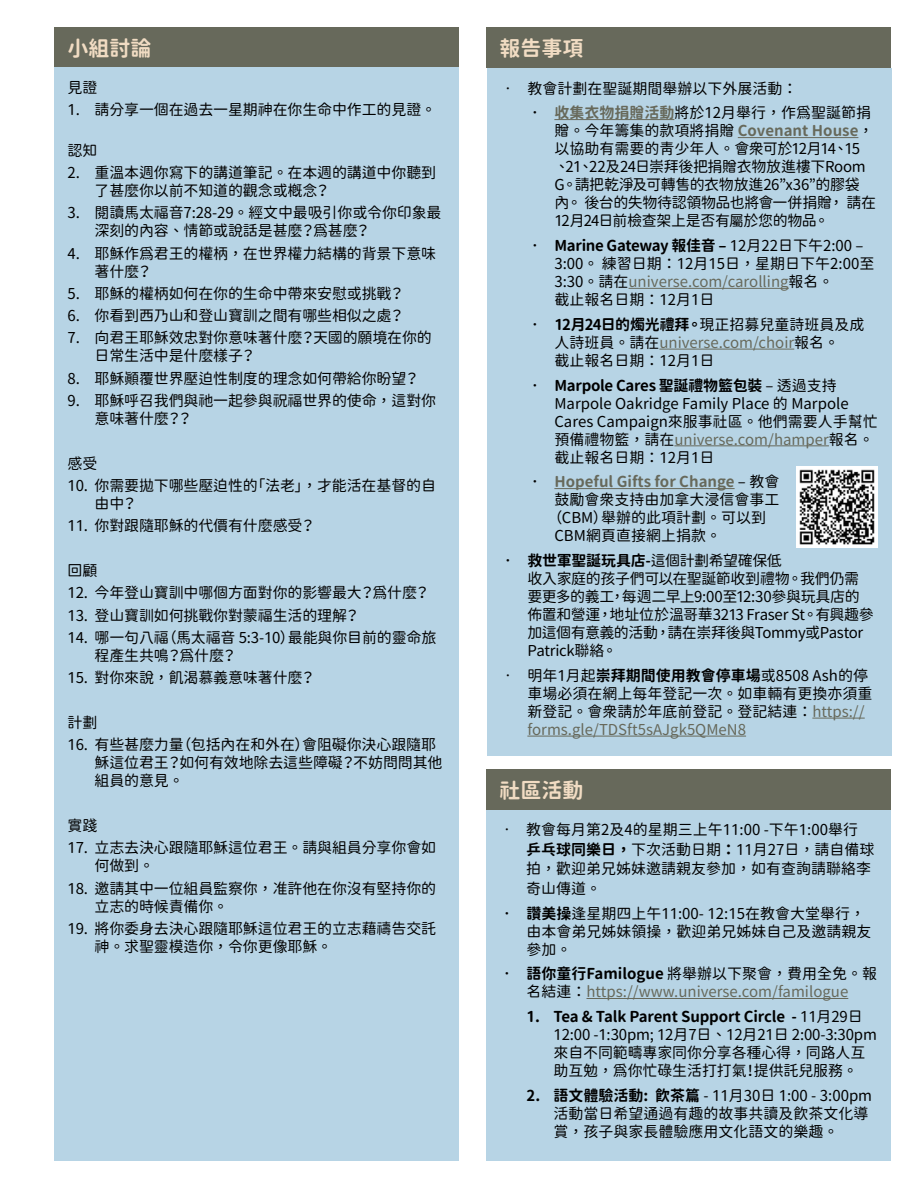
<style>
.page{position:relative;width:918px;height:1188px;background:#fff}
.page>*{position:absolute;margin:0;border:0;box-sizing:border-box;transform-origin:0 0}
.t1{font:21px "Gen Sen Rounded TW B";color:#f1dcc3}
.t2{font:15px/18px "Gen Sen Rounded TW R";letter-spacing:-.01em;color:#000}
.t3{font:15px "Gen Sen Rounded TW B";letter-spacing:-.015em;color:#000}
.t4{font:15px "Gen Sen Rounded TW R";color:#67695b}
.t5{font:15px "Gen Sen Rounded TW B";color:#67695b}
.s1{font-family:"Gen Sen Rounded TW B"}
.s2{font-family:"Gen Sen Rounded TW B";color:#67695b}
.s3{font-family:"Gen Sen Rounded TW R"}
.s4{color:#67695b}
.s5{color:#000}
.s6{font-family:"Gen Sen Rounded TW R";color:#000}
</style>
<div class="page">
<div style="left:54px;top:27px;width:405px;height:41px;background:#67695b"></div>
<div style="left:486px;top:27px;width:405px;height:41px;background:#67695b"></div>
<div style="left:54px;top:68px;width:405px;height:1093px;background:#b7d4e5"></div>
<div style="left:487px;top:68px;width:405px;height:688px;background:#b7d4e5"></div>
<hr style="left:554px;top:119px;width:120px;height:1px;background:#67695b">
<hr style="left:738px;top:137px;width:120px;height:1px;background:#67695b">
<hr style="left:629px;top:288px;width:160px;height:1px;background:#67695b">
<hr style="left:659px;top:349px;width:135px;height:1px;background:#67695b">
<hr style="left:674px;top:445px;width:155px;height:1px;background:#67695b">
<hr style="left:554px;top:488px;width:181px;height:1px;background:#67695b">
<hr style="left:812px;top:718px;width:53px;height:1px;background:#67695b">
<hr style="left:527px;top:736px;width:219px;height:1px;background:#67695b">
<div style="left:486px;top:770px;width:405px;height:40px;background:#67695b"></div>
<div style="left:486px;top:810px;width:405px;height:351px;background:#b7d4e5"></div>
<hr style="left:586px;top:998px;width:262px;height:1px;background:#67695b">
<img style="left:796px;top:467px;width:82px;height:81px">
<h1 class="t1" style="left:68px;top:36px;width:85px">小組討論</h1>
<h1 class="t1" style="left:500px;top:36px;width:85px">報告事項</h1>
<p class="t2" style="left:68px;top:79px;width:31px">見證</p>
<p class="t2" style="left:68px;top:101px;width:370px">1. 請分享一個在過去一星期神在你生命中作工的見證。</p>
<p class="t2" style="left:68px;top:141px;width:31px">認知</p>
<p class="t2" style="left:94px;top:164px;width:343px;text-indent:-27px">2. 重溫本週你寫下的講道筆記。在本週的講道中你聽到了甚麼你以前不知道的觀念或概念？</p>
<p class="t2" style="left:94px;top:204px;width:349px;text-indent:-27px">3. 閱讀馬太福音7:28-29。經文中最吸引你或令你印象最深刻的內容、情節或說話是甚麼？為甚麼？</p>
<p class="t2" style="left:94px;top:244px;width:343px;text-indent:-27px">4. 耶穌作為君王的權柄，在世界權力結構的背景下意味著什麼？</p>
<p class="t2" style="left:68px;top:285px;width:338px">5. 耶穌的權柄如何在你的生命中帶來安慰或挑戰？</p>
<p class="t2" style="left:68px;top:307px;width:338px">6. 你看到西乃山和登山寶訓之間有哪些相似之處？</p>
<p class="t2" style="left:94px;top:329px;width:339px;text-indent:-27px">7. 向君王耶穌效忠對你意味著什麼？天國的願境在你的日常生活中是什麼樣子？</p>
<p class="t2" style="left:68px;top:370px;width:353px">8. 耶穌顛覆世界壓迫性制度的理念如何帶給你盼望？</p>
<p class="t2" style="left:94px;top:392px;width:343px;text-indent:-27px">9. 耶穌呼召我們與祂一起參與祝福世界的使命，這對你意味著什麼？？</p>
<p class="t2" style="left:68px;top:455px;width:31px">感受</p>
<p class="t2" style="left:94px;top:477px;width:343px;text-indent:-27px">10. 你需要拋下哪些壓迫性的「法老」，才能活在基督的自由中？</p>
<p class="t2" style="left:68px;top:517px;width:249px">11. 你對跟隨耶穌的代價有什麼感受？</p>
<p class="t2" style="left:68px;top:562px;width:31px">回顧</p>
<p class="t2" style="left:68px;top:584px;width:364px">12. 今年登山寶訓中哪個方面對你的影響最大？為什麼？</p>
<p class="t2" style="left:68px;top:607px;width:294px">13. 登山寶訓如何挑戰你對蒙福生活的理解？</p>
<p class="t2" style="left:94px;top:629px;width:343px;text-indent:-27px">14. 哪一句八福（馬太福音 5:3-10）最能與你目前的靈命旅程產生共鳴？為什麼？</p>
<p class="t2" style="left:68px;top:669px;width:249px">15. 對你來說，飢渴慕義意味著什麼？</p>
<p class="t2" style="left:68px;top:714px;width:31px">計劃</p>
<p class="t2" style="left:94px;top:736px;width:350px;text-indent:-27px">16. 有些甚麼力量（包括內在和外在）會阻礙你決心跟隨耶穌這位君王？如何有效地除去這些障礙？不妨問問其他組員的意見。</p>
<p class="t2" style="left:68px;top:817px;width:31px">實踐</p>
<p class="t2" style="left:94px;top:839px;width:343px;text-indent:-27px">17. 立志去決心跟隨耶穌這位君王。請與組員分享你會如何做到。</p>
<p class="t2" style="left:94px;top:879px;width:343px;text-indent:-27px">18. 邀請其中一位組員監察你，准許他在你沒有堅持你的立志的時候責備你。</p>
<p class="t2" style="left:94px;top:920px;width:343px;text-indent:-27px">19. 將你委身去決心跟隨耶穌這位君王的立志藉禱告交託神。求聖靈模造你，令你更像耶穌。</p>
<p class="t2" style="left:500px;top:80px;width:298px">• 教會計劃在聖誕期間舉辦以下外展活動：</p>
<p class="t2" style="left:554px;top:104px;width:323px;text-indent:-27px"><span class="s1">•</span> <span class="s2">收集衣物捐贈活動</span>將於12月舉行，作為聖誕節捐贈。今年籌集的款項將捐贈 <span class="s2">Covenant House</span>，以協助有需要的青少年人。會眾可於12月14、15、21、22及24日崇拜後把捐贈衣物放進樓下Room<br>G。請把乾淨及可轉售的衣物放進26”x36”的膠袋內。 後台的失物待認領物品也將會一併捐贈， 請在<br>12月24日前檢查架上是否有屬於您的物品。</p>
<p class="t3" style="left:527px;top:237px;width:338px">• Marine Gateway 報佳音 – <span class="s3">12月22日下午2:00 –</span></p>
<p class="t2" style="left:554px;top:255px;width:321px">3:00。 練習日期：12月15日，星期日下午2:00至<br>3:30。請在<span class="s4">universe.com/carolling</span>報名。<br>截止報名日期：12月1日</p>
<p class="t3" style="left:527px;top:316px;width:339px">• 12月24日的燭光禮拜。<span class="s3">現正招募兒童詩班員及成</span></p>
<p class="t2" style="left:554px;top:334px;width:286px">人詩班員。請在<span class="s4">universe.com/choir</span>報名。截止報名日期：12月1日</p>
<p class="t3" style="left:527px;top:377px;width:311px">• Marpole Cares 聖誕禮物籃包裝 <span class="s3">– 透過支持</span></p>
<p class="t2" style="left:554px;top:395px;width:325px">Marpole Oakridge Family Place 的 Marpole<br>Cares Campaign來服事社區。他們需要人手幫忙預備禮物籃，請在<span class="s4">universe.com/hamper</span>報名。截止報名日期：12月1日</p>
<p class="t5" style="left:527px;top:474px;width:253px"><span class="s5">•</span> Hopeful Gifts for Change <span class="s6">– 教會</span></p>
<p class="t2" style="left:554px;top:491px;width:226px">鼓勵會眾支持由加拿大浸信會事工</p>
<p class="t2" style="left:547px;top:509px;width:220px">（CBM）舉辦的此項計劃。可以到</p>
<p class="t2" style="left:554px;top:527px;width:168px">CBM網頁直接網上捐款。</p>
<p class="t3" style="left:500px;top:552px;width:283px">• 救世軍聖誕玩具店-<span class="s3">這個計劃希望確保低</span></p>
<p class="t2" style="left:527px;top:570px;width:348px">收入家庭的孩子們可以在聖誕節收到禮物。我們仍需要更多的義工，每週二早上9:00至12:30參與玩具店的佈置和營運，地址位於溫哥華3213 Fraser St。有興趣參加這個有意義的活動，請在崇拜後與Tommy或Pastor<br>Patrick聯絡。</p>
<p class="t2" style="left:527px;top:667px;width:346px;text-indent:-27px">• 明年1月起<span class="s1">崇拜期間使用教會停車場</span>或8508 Ash的停車場必須在網上每年登記一次。如車輛有更換亦須重新登記。會眾請於年底前登記。登記結連：<span class="s4">https:// forms.gle/TDSft5sAJgk5QMeN8</span></p>
<h1 class="t1" style="left:500px;top:779px;width:85px">社區活動</h1>
<p class="t2" style="left:526px;top:821px;width:350px;line-height:19.5px;text-indent:-27px">• 教會每月第2及4的星期三上午11:00 -下午1:00舉行<span class="s1">乒乓球同樂日，</span>下次活動日期<span class="s1">：</span>11月27日，請自備球拍，歡迎弟兄姊妹邀請親友參加，如有查詢請聯絡李奇山傳道。</p>
<p class="t2" style="left:526px;top:904px;width:346px;text-indent:-27px"><span class="s1">• 讚美操</span>逢星期四上午11:00- 12:15在教會大堂舉行，由本會弟兄姊妹領操，歡迎弟兄姊妹自己及邀請親友參加。</p>
<p class="t3" style="left:500px;top:965px;width:379px">• 語你童行Familogue <span class="s3">將舉辦以下聚會，費用全免。報</span></p>
<p class="t4" style="left:526px;top:983px;width:323px"><span class="s5">名結連：</span>https://www.universe.com/familogue</p>
<p class="t3" style="left:526px;top:1008px;width:338px">1. Tea &amp; Talk Parent Support Circle - <span class="s3">11月29日</span></p>
<p class="t2" style="left:554px;top:1026px;width:325px">12:00 -1:30pm; 12月7日、12月21日 2:00-3:30pm來自不同範疇專家同你分享各種心得，同路人互助互勉，為你忙碌生活打打氣！提供託兒服務。</p>
<p class="t2" style="left:554px;top:1087px;width:320px;text-indent:-27px"><span class="s1">2. 語文體驗活動: 飲茶篇</span> - 11月30日 1:00 - 3:00pm活動當日希望通過有趣的故事共讀及飲茶文化導賞，孩子與家長體驗應用文化語文的樂趣。</p>
</div>
